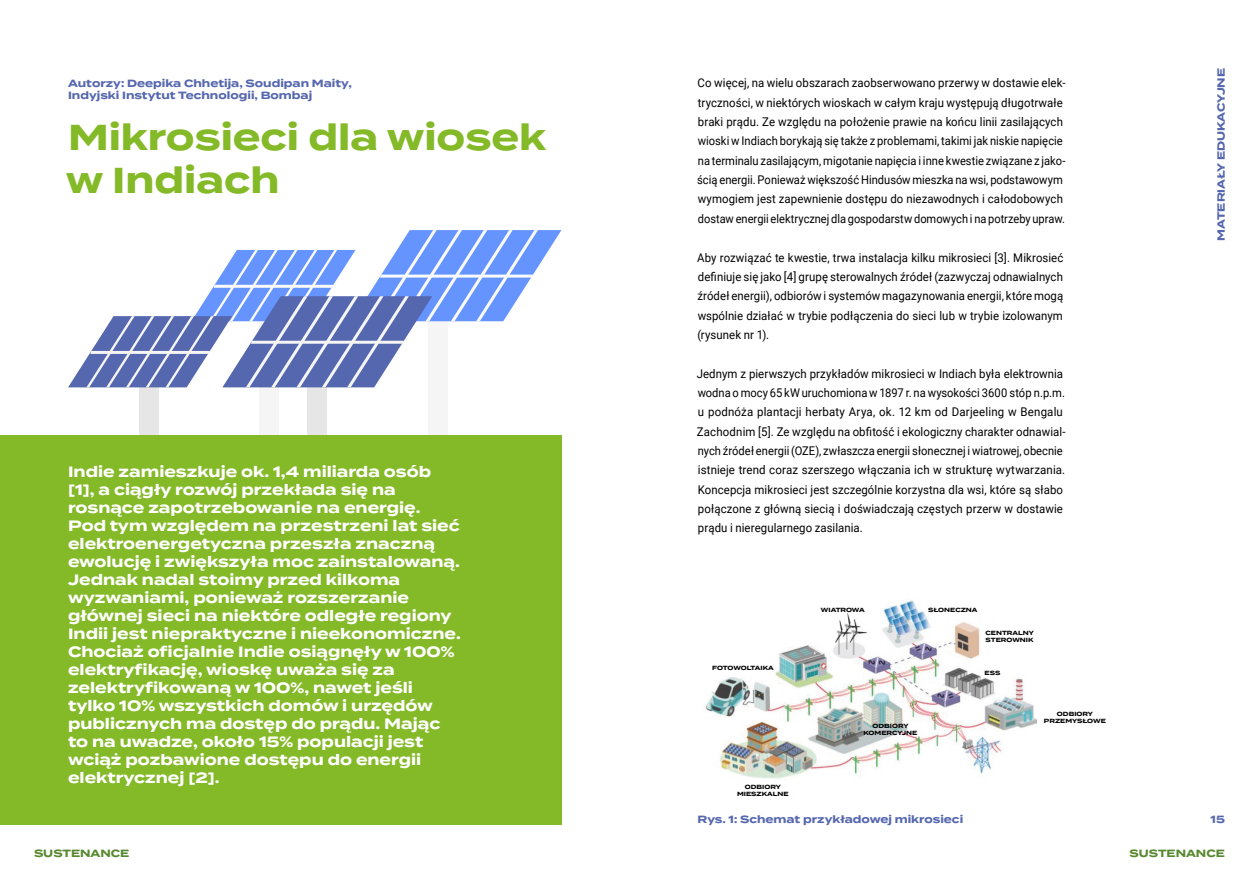
<style>
.page{position:relative;width:1259px;height:893px;background:#fff}
.page>*{position:absolute;margin:0;border:0;box-sizing:border-box;transform-origin:0 0}
.t1{font:700 36px/43.2px "Termina";color:#84b927}
.t2{font:700 15px/18px "Termina";color:#fff}
.t3{font:12px/19.4px "Roboto";letter-spacing:.005em;color:#000;scale:.95 1}
.t4{font:700 10.5px/12.6px "Termina";color:#5567ae}
.t5{font:700 10.5px "Termina";color:#588930}
.t6{font:700 6px/7.2px "Termina";color:#000;text-align:center}
.t7{font:700 6px "Termina";letter-spacing:-.02em;color:#000}
</style>
<div class="page">
<div style="left:259px;top:278px;width:20px;height:169px;background:#f5f5f5"></div>
<div style="left:428px;top:278px;width:19px;height:170px;background:#f5f5f5"></div>
<div style="left:139px;top:321px;width:20px;height:126px;background:#e6e6e6"></div>
<div style="left:308px;top:322px;width:19px;height:126px;background:#e6e6e6"></div>
<svg style="left:68px;top:230px;width:493px;height:157px"></svg>
<div style="left:0;top:436px;width:561px;height:389px;background:#84b927"></div>
<img style="left:705px;top:600px;width:333px;height:179px">
<p class="t4" style="left:68px;top:77px;width:285px">Autorzy: Deepika Chhetija, Soudipan Maity,<br>Indyjski Instytut Technologii, Bombaj</p>
<h1 class="t1" style="left:66px;top:117px;width:481px">Mikrosieci dla wiosek w Indiach</h1>
<p class="t2" style="left:68px;top:463px;width:394px">Indie zamieszkuje ok. 1,4 miliarda osób [1], a ciągły rozwój przekłada się na rosnące zapotrzebowanie na energię.<br>Pod tym względem na przestrzeni lat sieć elektroenergetyczna przeszła znaczną ewolucję i zwiększyła moc zainstalowaną.<br>Jednak nadal stoimy przed kilkoma wyzwaniami, ponieważ rozszerzanie głównej sieci na niektóre odległe regiony Indii jest niepraktyczne i nieekonomiczne.<br>Chociaż oficjalnie Indie osiągnęły w 100% elektryfikację, wioskę uważa się za zelektryfikowaną w 100%, nawet jeśli tylko 10% wszystkich domów i urzędów publicznych ma dostęp do prądu. Mając to na uwadze, około 15% populacji jest wciąż pozbawione dostępu do energii elektrycznej [2].</p>
<p class="t3" style="left:697px;top:73px;width:389px">Co więcej, na wielu obszarach zaobserwowano przerwy w dostawie elek&shy;tryczności, w niektórych wioskach w całym kraju występują długotrwałe braki prądu. Ze względu na położenie prawie na końcu linii zasilających wioski w Indiach borykają się także z problemami, takimi jak niskie napięcie na terminalu zasilającym, migotanie napięcia i inne kwestie związane z jako&shy;ścią energii. Ponieważ większość Hindusów mieszka na wsi, podstawowym wymogiem jest zapewnienie dostępu do niezawodnych i całodobowych dostaw energii elektrycznej dla gospodarstw domowych i na potrzeby upraw.</p>
<p class="t3" style="left:697px;top:247px;width:387px;text-align:justify">Aby rozwiązać te kwestie, trwa instalacja kilku mikrosieci [3]. Mikrosieć definiuje się jako [4] grupę sterowalnych źródeł (zazwyczaj odnawialnych źródeł energii), odbiorów i systemów magazynowania energii, które mogą wspólnie działać w trybie podłączenia do sieci lub w trybie izolowanym (rysunek nr 1).</p>
<p class="t3" style="left:697px;top:363px;width:390px">Jednym z pierwszych przykładów mikrosieci w Indiach była elektrownia wodna o mocy 65 kW uruchomiona w 1897 r. na wysokości 3600 stóp n.p.m. u podnóża plantacji herbaty Arya, ok. 12 km od Darjeeling w Bengalu Zachodnim [5]. Ze względu na obfitość i ekologiczny charakter odnawial&shy;nych źródeł energii (OZE), zwłaszcza energii słonecznej i wiatrowej, obecnie istnieje trend coraz szerszego włączania ich w strukturę wytwarzania.<br>Koncepcja mikrosieci jest szczególnie korzystna dla wsi, które są słabo połączone z główną siecią i doświadczają częstych przerw w dostawie prądu i nieregularnego zasilania.</p>
<p class="t7" style="left:712px;top:663px;width:63px">FOTOWOLTAIKA</p>
<p class="t6" style="left:821px;top:606px;width:45px">WIATROWA</p>
<p class="t6" style="left:928px;top:606px;width:51px">SŁONECZNA</p>
<p class="t6" style="left:985px;top:629px;width:50px;text-align:left">CENTRALNY<br>STEROWNIK</p>
<p class="t6" style="left:984px;top:670px;width:17px">ESS</p>
<p class="t6" style="left:863px;top:722px;width:55px">ODBIORY<br>KOMERCYJNE</p>
<p class="t6" style="left:1044px;top:710px;width:63px">ODBIORY<br>PRZEMYSŁOWE</p>
<p class="t6" style="left:737px;top:783px;width:53px">ODBIORY<br>MIESZKALNE</p>
<p class="t4" style="left:697px;top:813px;width:267px">Rys. 1: Schemat przykładowej mikrosieci</p>
<p class="t4" style="left:1215px;top:241px;width:174px;rotate:-90deg">MATERIAŁY EDUKACYJNE</p>
<p class="t4" style="left:1210px;top:813px;width:16px">15</p>
<p class="t5" style="left:34px;top:845px;width:97px">SUSTENANCE</p>
<p class="t5" style="left:1129px;top:845px;width:97px">SUSTENANCE</p>
</div>
